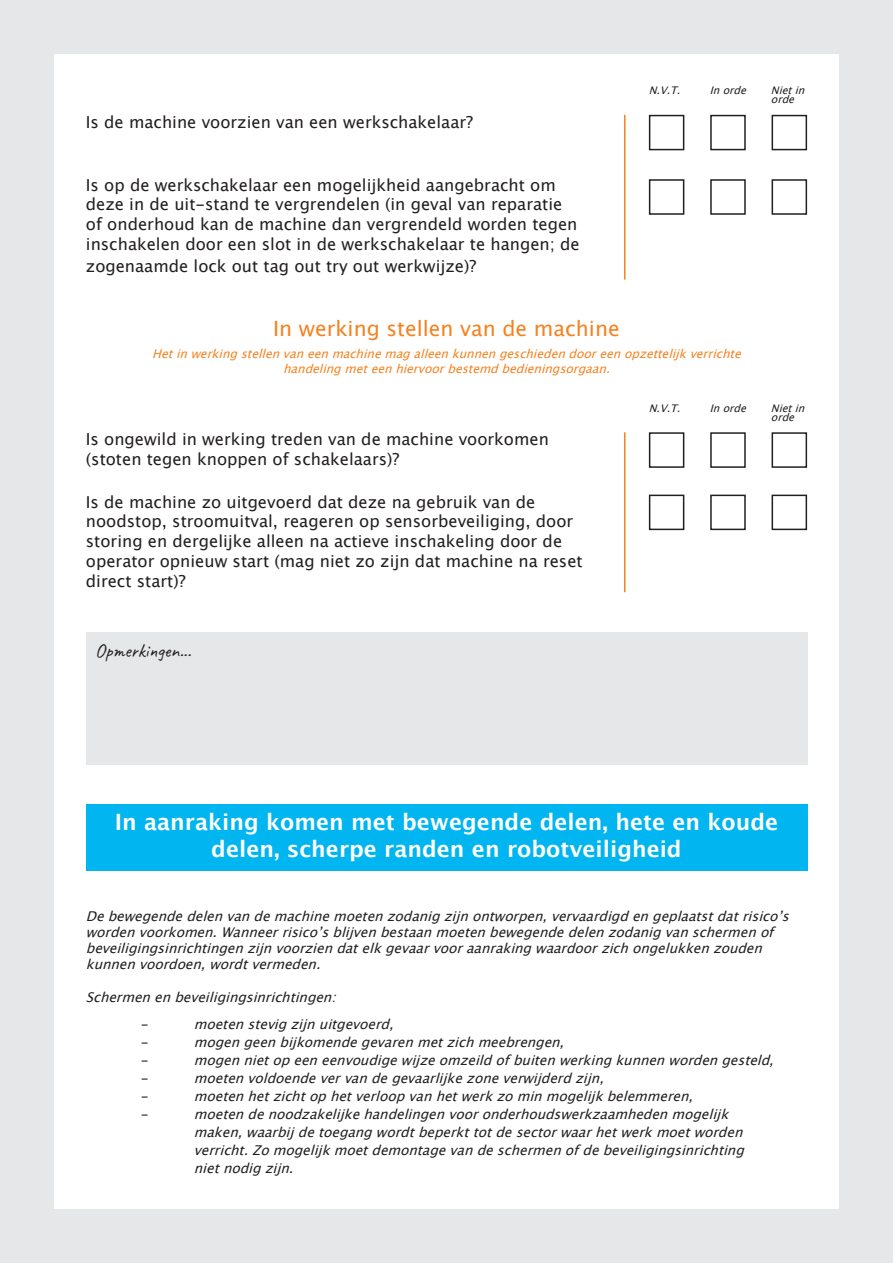
<style>
.page{position:relative;width:893px;height:1263px;background:#e6e7e9}
.page>*{position:absolute;margin:0;border:0;box-sizing:border-box;transform-origin:0 0}
.t1{font:700 22.5px/27px "Lucida Grande";color:#fff;text-align:center}
.t2{font:21px "Lucida Grande";color:#f58220}
.t3{font:19.5px "Caveat";color:#231f20}
.t4{font:16.5px/19.8px "Lucida Grande";color:#231f20}
.t5{font:italic 13.5px/16.2px "Lucida Grande";color:#231f20}
.t6{font:italic 12px "Lucida Grande";color:#f58220}
.t7{font:italic 10.5px/9px "Lucida Grande";color:#231f20}
</style>
<div class="page">
<div style="left:54px;top:54px;width:785px;height:1155px;background:#fff"></div>
<hr style="left:624px;top:115px;width:1px;height:165px;background:#f58220">
<div style="left:649px;top:115px;width:35px;height:35px;border:2px solid #231f20"></div>
<div style="left:710px;top:115px;width:36px;height:35px;border:2px solid #231f20"></div>
<div style="left:772px;top:115px;width:35px;height:35px;border:2px solid #231f20"></div>
<div style="left:649px;top:179px;width:35px;height:36px;border:2px solid #231f20"></div>
<div style="left:710px;top:179px;width:36px;height:36px;border:2px solid #231f20"></div>
<div style="left:772px;top:179px;width:35px;height:36px;border:2px solid #231f20"></div>
<hr style="left:624px;top:432px;width:1px;height:160px;background:#f58220">
<div style="left:649px;top:432px;width:35px;height:36px;border:2px solid #231f20"></div>
<div style="left:710px;top:432px;width:36px;height:36px;border:2px solid #231f20"></div>
<div style="left:772px;top:432px;width:35px;height:36px;border:2px solid #231f20"></div>
<div style="left:649px;top:495px;width:35px;height:35px;border:2px solid #231f20"></div>
<div style="left:710px;top:495px;width:36px;height:35px;border:2px solid #231f20"></div>
<div style="left:772px;top:495px;width:35px;height:35px;border:2px solid #231f20"></div>
<div style="left:86px;top:804px;width:721px;height:67px;background:#00b5f0"></div>
<div style="left:86px;top:632px;width:721px;height:132px;background:#e6e7e9"></div>
<p class="t4" style="left:86px;top:112px;width:389px">Is de machine voorzien van een werkschakelaar?</p>
<p class="t4" style="left:86px;top:175px;width:495px">Is op de werkschakelaar een mogelijkheid aangebracht om deze in de uit-stand te vergrendelen (in geval van reparatie of onderhoud kan de machine dan vergrendeld worden tegen inschakelen door een slot in de werkschakelaar te hangen; de</p>
<p class="t4" style="left:86px;top:256px;width:392px">zogenaamde lock out tag out try out werkwijze)?</p>
<p class="t7" style="left:649px;top:86px;width:38px">N.V.T.</p>
<p class="t7" style="left:710px;top:86px;width:43px">Inorde</p>
<p class="t2" style="left:273px;top:316px;width:348px">In werking stellen van de machine</p>
<p class="t6" style="left:152px;top:347px;width:596px">Hetinwerkingstellenvaneenmachinemagalleenkunnengeschiedendooreenopzettelijkverrichte</p>
<p class="t6" style="left:283px;top:362px;width:334px">handelingmeteenhiervoorbestemdbedieningsorgaan.</p>
<p class="t4" style="left:86px;top:430px;width:464px">Is ongewild in werking treden van de machine voorkomen</p>
<p class="t4" style="left:86px;top:449px;width:315px">(stoten tegen knoppen of schakelaars)?</p>
<p class="t4" style="left:86px;top:492px;width:498px">Is de machine zo uitgevoerd dat deze na gebruik van de noodstop, stroomuitval, reageren op sensorbeveiliging, door storing en dergelijke alleen na actieve inschakeling door de operator opnieuw start (mag niet zo zijn dat machine na reset direct start)?</p>
<p class="t3" style="left:95px;top:639px;width:97px">Opmerkingen...</p>
<p class="t7" style="left:649px;top:403px;width:38px">N.V.T.</p>
<p class="t7" style="left:710px;top:403px;width:43px">Inorde</p>
<p class="t7" style="left:771px;top:86px;width:40px">Nietin orde</p>
<p class="t7" style="left:771px;top:403px;width:40px">Nietin orde</p>
<p class="t1" style="left:115px;top:808px;width:665px">In aanraking komen met bewegende delen, hete en koude delen, scherpe randen en robotveiligheid</p>
<p class="t5" style="left:86px;top:908px;width:711px">De bewegende delen van de machine moeten zodanig zijn ontworpen, vervaardigd en geplaatst dat risico’s worden voorkomen. Wanneer risico’s blijven bestaan moeten bewegende delen zodanig van schermen of beveiligingsinrichtingenzijnvoorziendatelkgevaarvooraanrakingwaardoorzichongelukkenzouden kunnenvoordoen,wordtvermeden.</p>
<p class="t5" style="left:86px;top:989px;width:258px">Schermenenbeveiligingsinrichtingen:</p>
<p class="t5" style="left:140px;top:1016px;width:16px">-</p>
<p class="t5" style="left:194px;top:1016px;width:208px">moetenstevigzijnuitgevoerd,</p>
<p class="t5" style="left:140px;top:1034px;width:16px">-</p>
<p class="t5" style="left:194px;top:1034px;width:378px">mogen geen bijkomende gevaren met zich meebrengen,</p>
<p class="t5" style="left:140px;top:1052px;width:16px">-</p>
<p class="t5" style="left:194px;top:1052px;width:588px">mogen niet op een eenvoudige wijze omzeild of buiten werking kunnen worden gesteld,</p>
<p class="t5" style="left:140px;top:1070px;width:16px">-</p>
<p class="t5" style="left:194px;top:1070px;width:418px">moeten voldoende ver van de gevaarlijke zone verwijderd zijn,</p>
<p class="t5" style="left:140px;top:1088px;width:16px">-</p>
<p class="t5" style="left:194px;top:1088px;width:507px">moeten het zicht op het verloop van het werk zo min mogelijk belemmeren,</p>
<p class="t5" style="left:140px;top:1106px;width:16px">-</p>
<p class="t5" style="left:194px;top:1105px;width:558px;line-height:18px">moeten de noodzakelijke handelingen voor onderhoudswerkzaamheden mogelijk maken,waarbijdetoegangwordtbeperkttotdesectorwaarhetwerkmoetworden verricht.Zomogelijkmoetdemontagevandeschermenofdebeveiligingsinrichting nietnodigzijn.</p>
</div>
